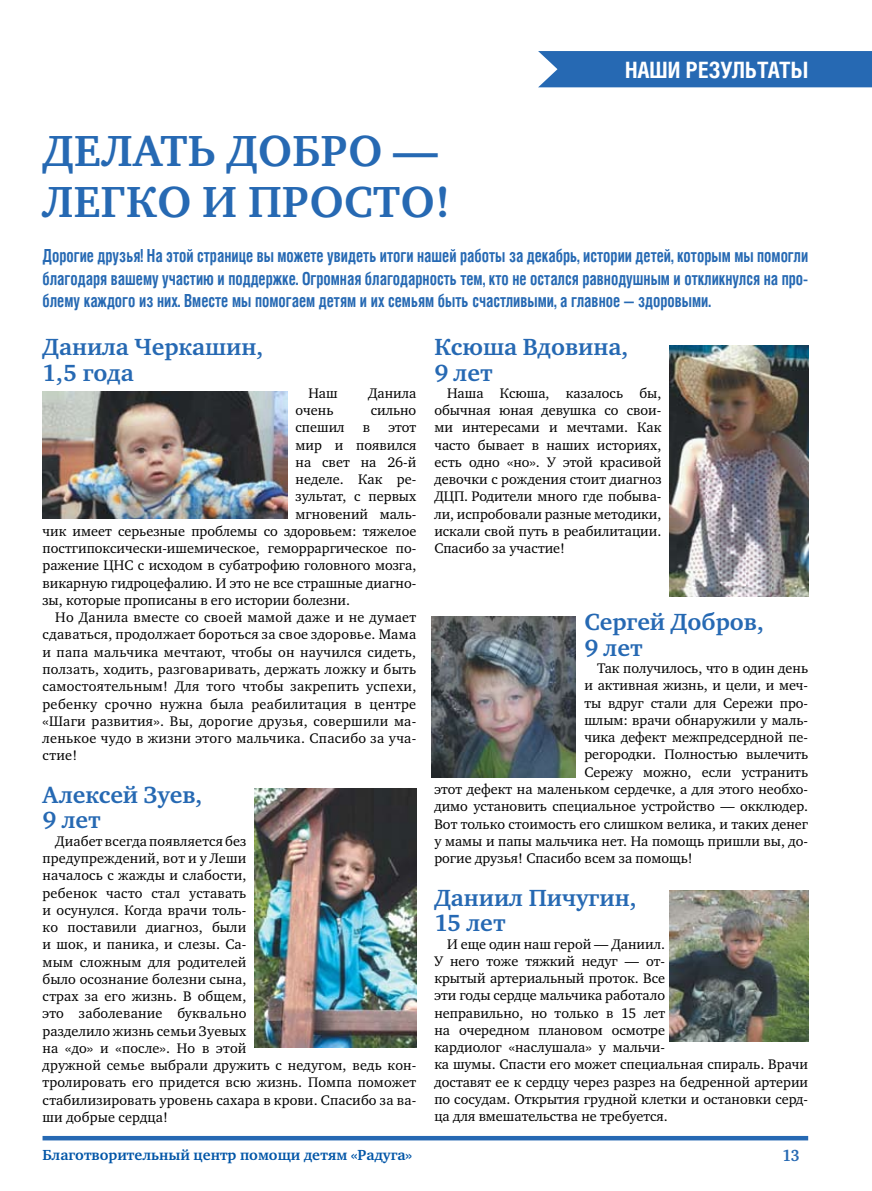
<style>
.page{position:relative;width:872px;height:1191px;background:#fff}
.page>*{position:absolute;margin:0;border:0;box-sizing:border-box;transform-origin:0 0}
.t1{font:700 44.7px "Charter ITC";color:#2669b3}
.t2{font:700 24px/25.5px "Charter ITC";color:#2669b3}
.t3{font:700 22.5px "Helios Cond C";color:#fff}
.t4{font:700 18px/22.5px "Helios Cond C";color:#2669b3;text-align:justify;scale:.85 1}
.t5{font:700 16.5px "Charter ITC";color:#2669b3;scale:.93 1}
.t6{font:700 15px "Charter ITC";color:#0055a7}
.t7{font:14.25px/17.2px "Charter ITC";color:#000}
.t8{font:14.25px "Charter ITC";letter-spacing:.02em;color:#000}
</style>
<div class="page">
<div style="left:538px;top:51px;width:334px;height:36px;background:#2669b3"></div>
<img style="left:43px;top:392px;width:244px;height:126px">
<img style="left:255px;top:788px;width:161px;height:259px">
<img style="left:670px;top:345px;width:138px;height:252px">
<img style="left:432px;top:616px;width:144px;height:161px">
<img style="left:669px;top:890px;width:139px;height:152px">
<hr style="left:43px;top:1136px;width:765px;height:4px;background:#2669b3">
<h3 class="t3" style="left:625px;top:57px;width:15px">НАШИ</h3>
<h3 class="t3" style="left:686px;top:57px;width:14px">РЕЗУЛЬТАТЫ</h3>
<h1 class="t1" style="left:43px;top:123px;width:30px">ДЕЛАТЬ</h1>
<h1 class="t1" style="left:227px;top:123px;width:28px">ДОБРО</h1>
<h1 class="t1" style="left:393px;top:123px;width:46px">—</h1>
<h1 class="t1" style="left:43px;top:174px;width:190px">ЛЕГКО ИПРОСТО</h1>
<h1 class="t1" style="left:435px;top:174px;width:17px">!</h1>
<p class="t4" style="left:43px;top:244px;width:902px">Дорогие друзья! На этой странице вы можете увидеть итоги нашей работы за декабрь, истории детей, которым мы помогли благодаря вашему участию и поддержке. Огромная благодарность тем, кто не остался равнодушным и откликнулся на про&shy;блему каждого из них. Вместе мы помогаем детям и их семьям быть счастливыми, а главное — здоровыми.</p>
<h2 class="t2" style="left:43px;top:334px;width:222px">Данила Черкашин,<br>1,5 года</h2>
<p class="t7" style="left:308px;top:384px;width:31px">Наш</p>
<p class="t7" style="left:368px;top:384px;width:50px">Данила</p>
<p class="t7" style="left:296px;top:401px;width:39px">очень</p>
<p class="t7" style="left:371px;top:401px;width:47px">сильно</p>
<p class="t7" style="left:296px;top:419px;width:51px">спешил</p>
<p class="t7" style="left:363px;top:419px;width:9px">в</p>
<p class="t7" style="left:388px;top:419px;width:29px">этот</p>
<p class="t7" style="left:296px;top:436px;width:122px">мир и появился</p>
<p class="t7" style="left:296px;top:453px;width:122px">на свет на 26‑й</p>
<p class="t7" style="left:296px;top:470px;width:122px">неделе. Как ре-</p>
<p class="t7" style="left:296px;top:488px;width:122px">зультат, с первых</p>
<p class="t7" style="left:296px;top:505px;width:122px">мгновений маль-</p>
<p class="t7" style="left:43px;top:522px;width:375px">чик имеет серьезные проблемы со здоровьем: тяжелое</p>
<p class="t7" style="left:43px;top:539px;width:375px">постгипоксически-ишемическое, геморраргическое по-</p>
<p class="t7" style="left:43px;top:557px;width:375px">ражение ЦНС с исходом в субатрофию головного мозга,</p>
<p class="t7" style="left:43px;top:574px;width:375px">викарную гидроцефалию. И это не все страшные диагно-</p>
<p class="t7" style="left:42px;top:591px;width:309px">зы, которые прописаны в его истории болезни.</p>
<p class="t8" style="left:55px;top:608px;width:362px">Но Данила вместе со своей мамой даже и не думает</p>
<p class="t8" style="left:42px;top:625px;width:375px">сдаваться, продолжает бороться за свое здоровье. Мама</p>
<p class="t8" style="left:42px;top:643px;width:375px">и папа мальчика мечтают, чтобы он научился сидеть,</p>
<p class="t8" style="left:42px;top:660px;width:375px">ползать, ходить, разговаривать, держать ложку и быть</p>
<p class="t8" style="left:42px;top:677px;width:375px">самостоятельным! Для того чтобы закрепить успехи,</p>
<p class="t8" style="left:42px;top:695px;width:375px">ребенку срочно нужна была реабилитация в центре</p>
<p class="t8" style="left:42px;top:712px;width:375px">«Шаги развития». Вы, дорогие друзья, совершили ма-</p>
<p class="t8" style="left:42px;top:729px;width:375px">ленькое чудо в жизни этого мальчика. Спасибо за уча-</p>
<p class="t7" style="left:42px;top:747px;width:36px">стие!</p>
<h2 class="t2" style="left:43px;top:782px;width:161px">Алексей Зуев,<br>9 лет</h2>
<p class="t7" style="left:43px;top:832px;width:375px;text-indent:13px">Диабет всегда появляется без<br>предупреждений, вот и у Леши<br>началось с жажды и слабости,<br>ребенок часто стал уставать<br>и осунулся. Когда врачи толь-<br>ко поставили диагноз, были<br>и шок, и паника, и слезы. Са-<br>мым сложным для родителей<br>было осознание болезни сына,<br>страх за его жизнь. В общем,<br>это заболевание буквально<br>разделило жизнь семьи Зуевых<br>на «до» и «после». Но в этой<br>дружной семье выбрали дружить с недугом, ведь кон&shy;тролировать его придется всю жизнь. Помпа поможет стабилизировать уровень сахара в крови. Спасибо за ва&shy;ши добрые сердца!</p>
<h2 class="t2" style="left:434px;top:334px;width:196px">Ксюша Вдовина,<br>9 лет</h2>
<p class="t7" style="left:434px;top:384px;width:229px;text-align:justify;text-indent:13px">Наша Ксюша, казалось бы, обычная юная девушка со свои&shy;ми интересами и мечтами. Как часто бывает в наших историях, есть одно «но». У этой красивой девочки с рождения стоит диагноз ДЦП. Родители много где побыва&shy;ли, испробовали разные методики, искали свой путь в реабилитации.<br>Спасибо за участие!</p>
<h2 class="t2" style="left:584px;top:609px;width:181px">Сергей Добров,<br>9 лет</h2>
<p class="t7" style="left:597px;top:659px;width:212px">Так получилось, что в один день</p>
<p class="t7" style="left:584px;top:677px;width:225px">и активная жизнь, и цели, и меч-</p>
<p class="t7" style="left:584px;top:694px;width:225px">ты вдруг стали для Сережи про-</p>
<p class="t7" style="left:584px;top:711px;width:225px">шлым: врачи обнаружили у маль-</p>
<p class="t7" style="left:584px;top:728px;width:225px">чика дефект межпредсердной пе-</p>
<p class="t7" style="left:584px;top:746px;width:225px">регородки. Полностью вылечить</p>
<p class="t7" style="left:584px;top:763px;width:225px">Сережу можно, если устранить</p>
<p class="t7" style="left:434px;top:780px;width:375px">этот дефект на маленьком сердечке, а для этого необхо-</p>
<p class="t7" style="left:434px;top:797px;width:375px">димо установить специальное устройство — окклюдер.</p>
<p class="t7" style="left:434px;top:815px;width:375px">Вот только стоимость его слишком велика, и таких денег</p>
<p class="t7" style="left:434px;top:832px;width:375px">у мамы и папы мальчика нет. На помощь пришли вы, до-</p>
<p class="t7" style="left:434px;top:849px;width:260px">рогие друзья! Спасибо всем за помощь!</p>
<h2 class="t2" style="left:434px;top:885px;width:204px">Даниил Пичугин,<br>15 лет</h2>
<p class="t7" style="left:434px;top:935px;width:375px;text-indent:13px">И еще один наш герой — Даниил.<br>У него тоже тяжкий недуг — от-<br>крытый артериальный проток. Все<br>эти годы сердце мальчика работало<br>неправильно, но только в 15 лет<br>на очередном плановом осмотре<br>кардиолог «наслушала» у мальчи-<br>ка шумы. Спасти его может специальная спираль. Врачи доставят ее к сердцу через разрез на бедренной артерии по сосудам. Открытия грудной клетки и остановки серд&shy;ца для вмешательства не требуется.</p>
<p class="t5" style="left:782px;top:1144px;width:20px">13</p>
<p class="t6" style="left:43px;top:1145px;width:371px">Благотворительный центр помощи детям «Радуга»</p>
</div>
